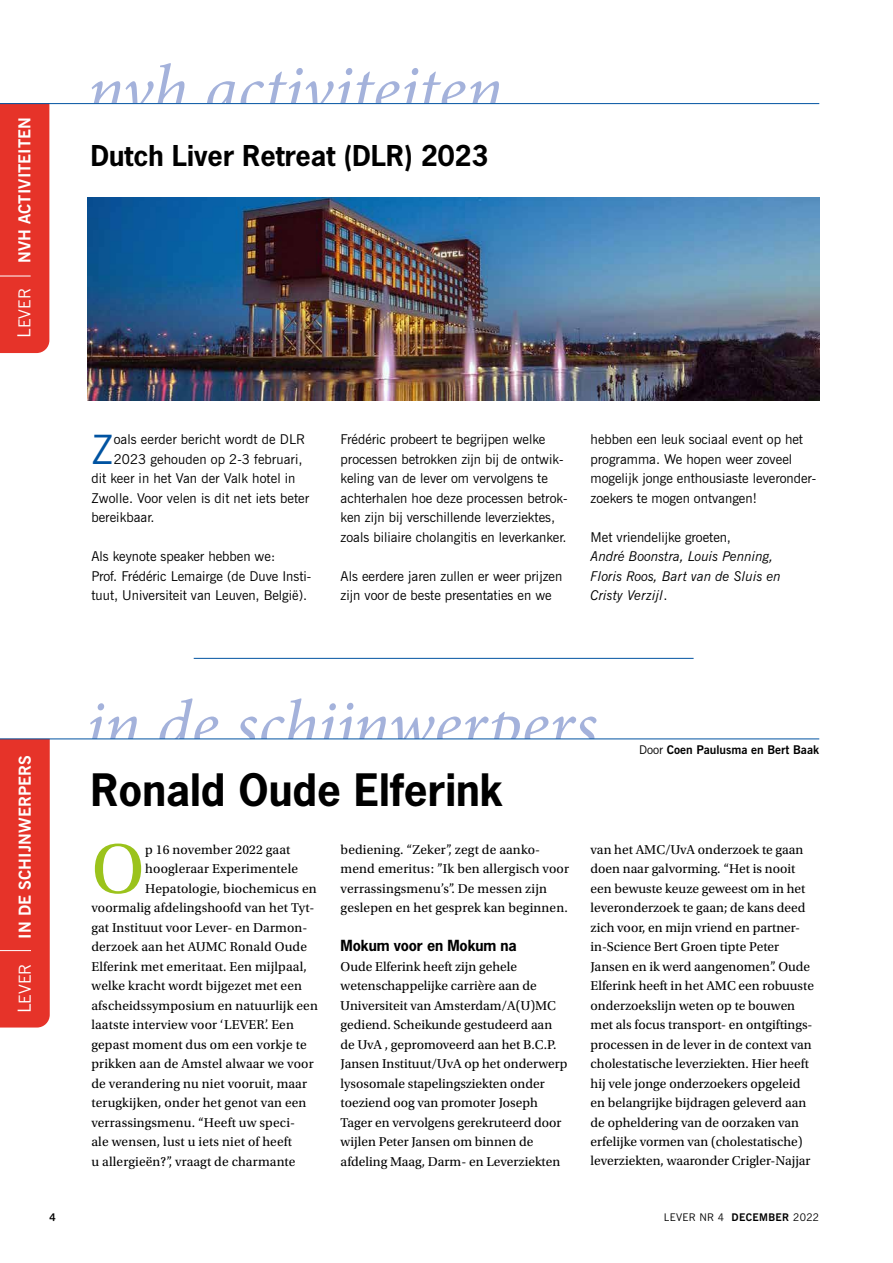
<style>
.page{position:relative;width:893px;height:1263px;background:#fff}
.page>*{position:absolute;margin:0;border:0;box-sizing:border-box;transform-origin:0 0}
.t1{font:73.2px "Utopia Std";color:#9bc31c}
.t2{font:italic 69px "Minion Pro";letter-spacing:-.005em;color:#a4b2db}
.t3{font:700 42px "News Gothic";color:#000}
.t4{font:40.5px "News Gothic BT";color:#0053a1}
.t5{font:700 27px "News Gothic";color:#000}
.t6{font:700 16.5px "News Gothic BT";letter-spacing:.005em;color:#fff}
.t7{font:16.5px "News Gothic BT";letter-spacing:.005em;color:#fff}
.t8{font:700 14.4px "News Gothic";letter-spacing:-.01em;color:#000}
.t9{font:13.5px/19.5px "Utopia Std";color:#000}
.t10{font:13.5px/19.5px "News Gothic BT";color:#000}
.t11{font:italic 13.5px/19.5px "News Gothic BT";color:#000}
.t12{font:700 12px "News Gothic BT";color:#000}
.t13{font:10.5px "News Gothic BT";letter-spacing:.03em;color:#000}
.t14{font:700 10.5px "News Gothic BT";color:#000}
.s1{font-size:18px}
.s2{font-style:normal}
.s3{font-weight:400}
.s4{font-weight:700}
</style>
<div class="page">
<div style="left:0;top:104px;width:49px;height:249px;background:#e63329"></div>
<hr style="left:0;top:276px;width:31px;height:1px;background:#fff">
<hr style="left:0;top:103px;width:819px;height:1px;background:#0053a1">
<img style="left:88px;top:197px;width:731px;height:203px">
<hr style="left:194px;top:658px;width:500px;height:1px;background:#0053a1">
<div style="left:0;top:740px;width:50px;height:287px;background:#e63329"></div>
<hr style="left:0;top:950px;width:31px;height:1px;background:#fff">
<hr style="left:0;top:739px;width:819px;height:1px;background:#0053a1">
<p class="t6" style="left:15px;top:263px;width:148px;rotate:-90deg">NVH ACTIVITEITEN</p>
<p class="t7" style="left:15px;top:338px;width:50px;rotate:-90deg"><span class="s1">L</span>EVER</p>
<h2 class="t2" style="left:88px;top:43px;width:417px">nvh activiteiten</h2>
<h3 class="t5" style="left:91px;top:138px;width:399px">Dutch Liver Retreat (DLR) 2023</h3>
<h3 class="t4" style="left:91px;top:425px;width:24px">Z</h3>
<p class="t10" style="left:114px;top:429px;width:193px">oals eerder bericht wordt de DLR</p>
<p class="t10" style="left:114px;top:449px;width:190px">2023 gehouden op 2-3 februari,</p>
<p class="t10" style="left:91px;top:468px;width:206px">dit keer in het Van der Valk hotel in</p>
<p class="t10" style="left:91px;top:488px;width:219px">Zwolle. Voor velen is dit net iets beter</p>
<p class="t10" style="left:91px;top:507px;width:65px">bereikbaar.</p>
<p class="t10" style="left:91px;top:546px;width:221px">Als keynote speaker hebben we:<br>Prof. Frédéric Lemairge (de Duve Insti&shy;tuut, Universiteit van Leuven, België).</p>
<p class="t10" style="left:341px;top:429px;width:228px">Frédéric probeert te begrijpen welke processen betrokken zijn bij de ontwik&shy;keling van de lever om vervolgens te achterhalen hoe deze processen betrok&shy;ken zijn bij verschillende leverziektes, zoals biliaire cholangitis en leverkanker.</p>
<p class="t10" style="left:341px;top:566px;width:223px">Als eerdere jaren zullen er weer prijzen zijn voor de beste presentaties en we</p>
<p class="t10" style="left:591px;top:429px;width:227px">hebben een leuk sociaal event op het programma. We hopen weer zoveel mogelijk jonge enthousiaste leveronder&shy;zoekers te mogen ontvangen!</p>
<p class="t10" style="left:591px;top:527px;width:142px">Met vriendelijke groeten,</p>
<p class="t11" style="left:591px;top:546px;width:192px">André Boonstra, Louis Penning,<br>Floris Roos, Bart van de Sluis en<br>Cristy Verzijl<span class="s2">.</span></p>
<p class="t6" style="left:15px;top:938px;width:185px;rotate:-90deg">IN DE SCHIJNWERPERS</p>
<p class="t7" style="left:15px;top:1013px;width:50px;rotate:-90deg"><span class="s1">L</span>EVER</p>
<h2 class="t2" style="left:86px;top:678px;width:513px">in de schijnwerpers</h2>
<h3 class="t3" style="left:91px;top:762px;width:414px">Ronald Oude Elferink</h3>
<p class="t12" style="left:639px;top:742px;width:182px"><span class="s3">Door</span> Coen Paulusma en Bert Baak</p>
<h1 class="t1" style="left:91px;top:829px;width:55px">O</h1>
<p class="t9" style="left:145px;top:840px;width:147px">p 16 november 2022 gaat</p>
<p class="t9" style="left:145px;top:859px;width:154px">hoogleraar Experimentele</p>
<p class="t9" style="left:145px;top:879px;width:173px">Hepatologie, biochemicus en</p>
<p class="t9" style="left:91px;top:898px;width:224px">voormalig afdelingshoofd van het Tyt-</p>
<p class="t9" style="left:91px;top:918px;width:218px">gat Instituut voor Lever- en Darmon-</p>
<p class="t9" style="left:91px;top:937px;width:217px">derzoek aan het AUMC Ronald Oude</p>
<p class="t9" style="left:91px;top:957px;width:217px">Elferink met emeritaat. Een mijlpaal,</p>
<p class="t9" style="left:91px;top:976px;width:212px">welke kracht wordt bijgezet met een</p>
<p class="t9" style="left:91px;top:996px;width:228px">afscheidssymposium en natuurlijk een</p>
<p class="t9" style="left:91px;top:1015px;width:204px">laatste interview voor ‘LEVER’. Een</p>
<p class="t9" style="left:91px;top:1035px;width:217px">gepast moment dus om een vorkje te</p>
<p class="t9" style="left:91px;top:1054px;width:224px">prikken aan de Amstel alwaar we voor</p>
<p class="t9" style="left:91px;top:1074px;width:217px">de verandering nu niet vooruit, maar</p>
<p class="t9" style="left:91px;top:1093px;width:217px">terugkijken, onder het genot van een</p>
<p class="t9" style="left:91px;top:1113px;width:205px">verrassingsmenu. “Heeft uw speci-</p>
<p class="t9" style="left:91px;top:1132px;width:202px">ale wensen, lust u iets niet of heeft</p>
<p class="t9" style="left:91px;top:1152px;width:206px">u allergieën?”, vraagt de charmante</p>
<p class="t9" style="left:341px;top:840px;width:230px">bediening. “Zeker”, zegt de aanko&shy;mend emeritus: ”Ik ben allergisch voor verrassingsmenu’s”. De messen zijn geslepen en het gesprek kan beginnen.</p>
<p class="t8" style="left:341px;top:936px;width:178px">Mokum voor en Mokum na</p>
<p class="t9" style="left:341px;top:957px;width:228px">Oude Elferink heeft zijn gehele wetenschappelijke carrière aan de Universiteit van Amsterdam/A(U)MC gediend. Scheikunde gestudeerd aan de UvA , gepromoveerd aan het B.C.P.<br>Jansen Instituut/UvA op het onderwerp lysosomale stapelingsziekten onder toeziend oog van promoter Joseph Tager en vervolgens gerekruteerd door wijlen Peter Jansen om binnen de afdeling Maag, Darm- en Leverziekten</p>
<p class="t9" style="left:591px;top:840px;width:225px">van het AMC/UvA onderzoek te gaan doen naar galvorming. “Het is nooit een bewuste keuze geweest om in het leveronderzoek te gaan; de kans deed zich voor, en mijn vriend en partner&shy;in-Science Bert Groen tipte Peter Jansen en ik werd aangenomen”. Oude Elferink heeft in het AMC een robuuste onderzoekslijn weten op te bouwen met als focus transport- en ontgiftings&shy;processen in de lever in de context van cholestatische leverziekten. Hier heeft hij vele jonge onderzoekers opgeleid en belangrijke bijdragen geleverd aan de opheldering van de oorzaken van erfelijke vormen van (cholestatische) leverziekten, waaronder Crigler-Najjar</p>
<p class="t14" style="left:50px;top:1211px;width:8px">4</p>
<p class="t13" style="left:664px;top:1211px;width:157px">LEVER NR 4 <span class="s4">DECEMBER</span> 2022</p>
</div>
